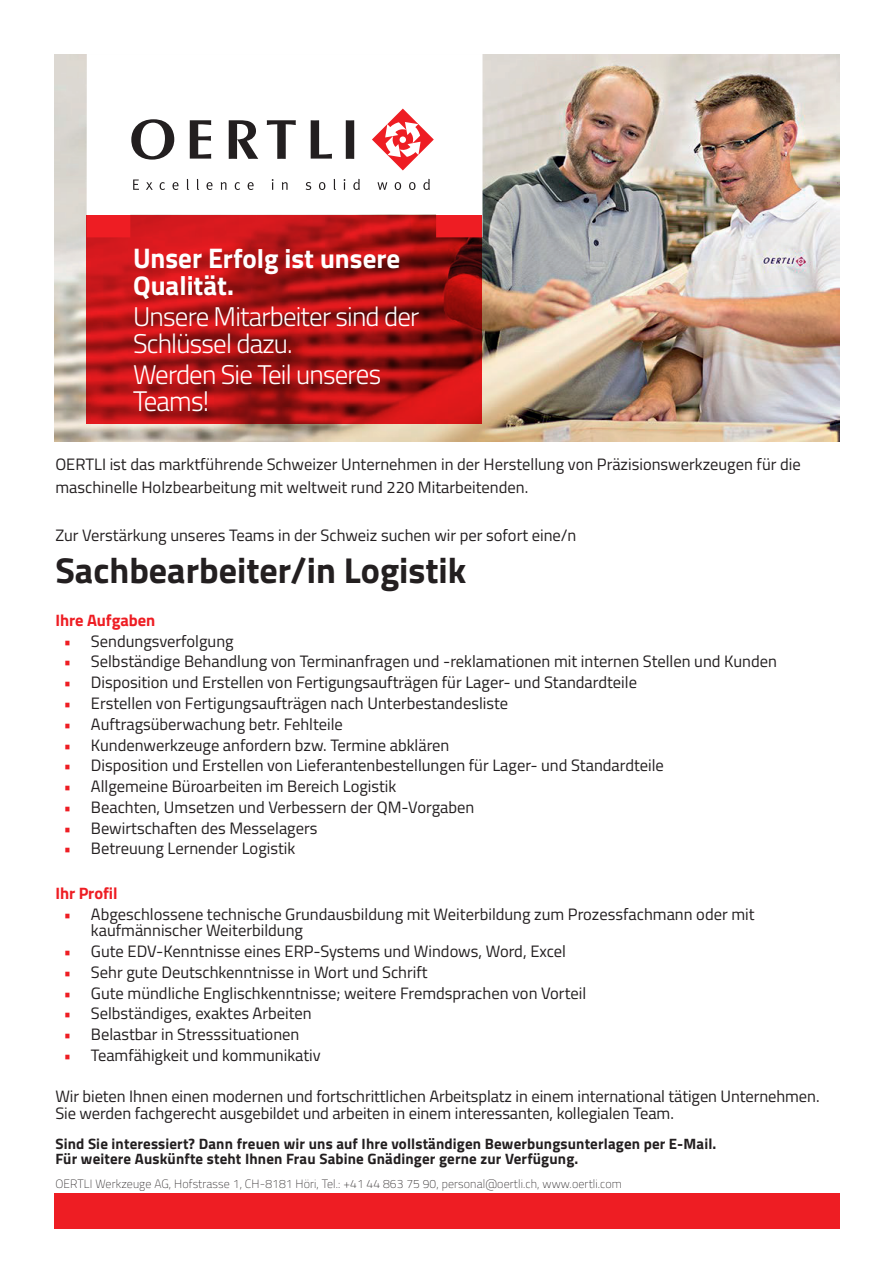
<style>
.page{position:relative;width:893px;height:1263px;background:#fff}
.page>*{position:absolute;margin:0;border:0;box-sizing:border-box;transform-origin:0 0}
.t1{font:700 36px "Titillium Web";color:#231f20}
.t2{font:300 28.35px "Titillium Web";letter-spacing:-.03em;color:#fff;scale:.95 1}
.t3{font:300 27px/27px "Titillium Web";letter-spacing:-.03em;color:#fff}
.t4{font:700 27px/27px "Titillium Web";color:#fff}
.t5{font:16.5px/16.5px "Titillium Web";color:#231f20}
.t6{font:700 16.5px "Titillium Web";letter-spacing:-.005em;color:#ee1d23}
.t7{font:700 15px/15px "Titillium Web";letter-spacing:.01em;color:#231f20}
.t8{font:100 12px "Titillium Web";letter-spacing:.01em;color:#231f20}
.s1{font-size:28.35px}
.s2{font-weight:700;color:#ee1d23}
</style>
<div class="page">
<div style="left:55px;top:1193px;width:785px;height:36px;background:#ee1d23"></div>
<img style="left:55px;top:54px;width:785px;height:388px">
<svg style="left:87px;top:54px;width:395px;height:161px"></svg>
<svg style="left:87px;top:215px;width:395px;height:208px"></svg>
<svg style="left:133px;top:179px;width:6px;height:11px"></svg>
<svg style="left:146px;top:182px;width:7px;height:8px"></svg>
<svg style="left:160px;top:182px;width:5px;height:8px"></svg>
<svg style="left:172px;top:182px;width:7px;height:8px"></svg>
<svg style="left:187px;top:179px;width:2px;height:11px"></svg>
<svg style="left:197px;top:179px;width:2px;height:11px"></svg>
<svg style="left:206px;top:182px;width:7px;height:8px"></svg>
<svg style="left:221px;top:182px;width:5px;height:8px"></svg>
<svg style="left:235px;top:182px;width:5px;height:8px"></svg>
<svg style="left:248px;top:182px;width:6px;height:8px"></svg>
<svg style="left:272px;top:179px;width:2px;height:11px"></svg>
<svg style="left:282px;top:182px;width:6px;height:8px"></svg>
<svg style="left:306px;top:182px;width:5px;height:8px"></svg>
<svg style="left:319px;top:182px;width:6px;height:8px"></svg>
<svg style="left:334px;top:179px;width:2px;height:11px"></svg>
<svg style="left:353px;top:179px;width:7px;height:11px"></svg>
<svg style="left:377px;top:182px;width:10px;height:8px"></svg>
<svg style="left:395px;top:182px;width:6px;height:8px"></svg>
<svg style="left:409px;top:182px;width:6px;height:8px"></svg>
<svg style="left:423px;top:179px;width:7px;height:11px"></svg>
<svg style="left:372px;top:109px;width:62px;height:61px"></svg>
<div style="left:400px;top:136px;width:6px;height:7px;background:#fff;border-radius:50%"></div>
<svg style="left:229px;top:120px;width:29px;height:39px"></svg>
<svg style="left:131px;top:119px;width:43px;height:41px"></svg>
<svg style="left:190px;top:120px;width:21px;height:39px"></svg>
<svg style="left:267px;top:120px;width:29px;height:39px"></svg>
<svg style="left:311px;top:120px;width:21px;height:39px"></svg>
<svg style="left:346px;top:120px;width:8px;height:39px"></svg>
<h3 class="t4" style="left:133px;top:244px;width:269px"><span class="s1">Unser E</span>rfolg ist unsere<br>Qualität.</h3>
<h3 class="t3" style="left:133px;top:302px;width:288px">Unsere Mitarbeiter sind der<br>Schlüssel dazu.</h3>
<h3 class="t3" style="left:133px;top:360px;width:250px">Werden Sie Teil unser<span class="s1">es</span></h3>
<h2 class="t2" style="left:133px;top:381px;width:82px">Teams!</h2>
<p class="t5" style="left:55px;top:453px;width:747px;line-height:22.5px">OERTLI ist das marktführende Schweizer Unternehmen in der Herstellung von Präzisionswerkzeugen für die maschinelle Holzbearbeitung mit weltweit rund 220 Mitarbeitenden.</p>
<p class="t5" style="left:55px;top:526px;width:522px">Zur Verstärkung unseres Teams in der Schweiz suchen wir per sofort eine/n</p>
<h1 class="t1" style="left:55px;top:543px;width:413px">Sachbearbeiter/in Logistik</h1>
<p class="t6" style="left:55px;top:607px;width:101px">Ihre Aufgaben</p>
<p class="t5" style="left:64px;top:632px;width:171px"><span class="s2">•</span> Sendungsverfolgung</p>
<p class="t5" style="left:64px;top:653px;width:714px"><span class="s2">•</span> Selbständige Behandlung von Terminanfragen und -reklamationen mit internen Stellen und Kunden</p>
<p class="t5" style="left:64px;top:673px;width:575px"><span class="s2">•</span> Disposition und Erstellen von Fertigungsaufträgen für Lager- und Standardteile</p>
<p class="t5" style="left:64px;top:694px;width:446px"><span class="s2">•</span> Erstellen von Fertigungsaufträgen nach Unterbestandesliste</p>
<p class="t5" style="left:64px;top:715px;width:281px"><span class="s2">•</span> Auftragsüberwachung betr. Fehlteile</p>
<p class="t5" style="left:64px;top:736px;width:387px"><span class="s2">•</span> Kundenwerkzeuge anfordern bzw. Termine abklären</p>
<p class="t5" style="left:64px;top:756px;width:602px"><span class="s2">•</span> Disposition und Erstellen von Lieferantenbestellungen für Lager- und Standardteile</p>
<p class="t5" style="left:64px;top:777px;width:334px"><span class="s2">•</span> Allgemeine Büroarbeiten im Bereich Logistik</p>
<p class="t5" style="left:64px;top:798px;width:412px"><span class="s2">•</span> Beachten, Umsetzen und Verbessern der QM-Vorgaben</p>
<p class="t5" style="left:64px;top:819px;width:255px"><span class="s2">•</span> Bewirtschaften des Messelagers</p>
<p class="t5" style="left:64px;top:839px;width:233px"><span class="s2">•</span> Betreuung Lernender Logistik</p>
<p class="t6" style="left:55px;top:881px;width:64px">Ihr Profil</p>
<p class="t5" style="left:91px;top:905px;width:665px;text-indent:-27px"><span class="s2">•</span> Abgeschlossene technische Grundausbildung mit Weiterbildung zum Prozessfachmann oder mit kaufmännischer Weiterbildung</p>
<p class="t5" style="left:64px;top:942px;width:504px"><span class="s2">•</span> Gute EDV-Kenntnisse eines ERP-Systems und Windows, Word, Excel</p>
<p class="t5" style="left:64px;top:963px;width:365px"><span class="s2">•</span> Sehr gute Deutschkenntnisse in Wort und Schrift</p>
<p class="t5" style="left:64px;top:984px;width:524px"><span class="s2">•</span> Gute mündliche Englischkenntnisse; weitere Fremdsprachen von Vorteil</p>
<p class="t5" style="left:64px;top:1004px;width:249px"><span class="s2">•</span> Selbständiges, exaktes Arbeiten</p>
<p class="t5" style="left:64px;top:1025px;width:237px"><span class="s2">•</span> Belastbar in Stresssituationen</p>
<p class="t5" style="left:64px;top:1046px;width:258px"><span class="s2">•</span> Teamfähigkeit und kommunikativ</p>
<p class="t5" style="left:55px;top:1087px;width:766px">Wir bieten Ihnen einen modernen und fortschrittlichen Arbeitsplatz in einem international tätigen Unternehmen.<br>Sie werden fachgerecht ausgebildet und arbeiten in einem interessanten, kollegialen Team.</p>
<p class="t7" style="left:55px;top:1136px;width:662px">Sind Sie interessiert? Dann freuen wir uns auf Ihre vollständigen Bewerbungsunterlagen per E-Mail.<br>Für weitere Auskünfte steht Ihnen Frau Sabine Gnädinger gerne zur Verfügung.</p>
<p class="t8" style="left:55px;top:1175px;width:568px">OERTLI Werkzeuge AG, Hofstrasse 1, CH-8181 Höri, Tel.: +41 44 863 75 90, personal@oertli.ch, www.oertli.com</p>
</div>
